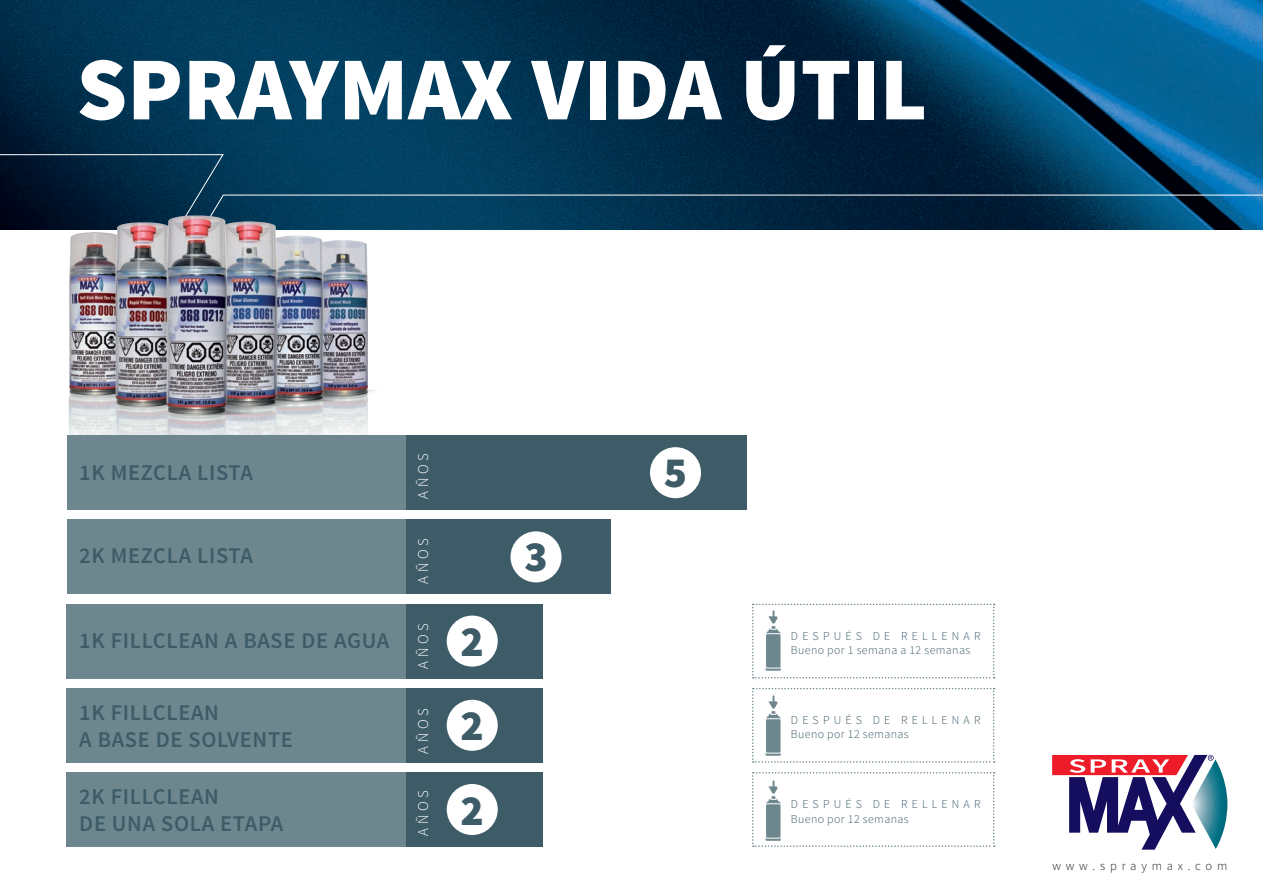
<style>
.page{position:relative;width:1263px;height:893px;background:#fff}
.page>*{position:absolute;margin:0;border:0;box-sizing:border-box;transform-origin:0 0}
.t1{font:900 90px "Source Sans Pro";color:#fff}
.t2{font:900 43.2px/84px "Source Sans Pro";color:#3d5c68}
.t3{font:600 22.5px/27px "Source Sans Pro";letter-spacing:.03em;color:#3d5c68}
.t4{font:300 15px "Source Sans Pro";letter-spacing:.25em;color:#fff}
.t5{font:300 12.6px "Source Sans Pro";letter-spacing:.38em;color:#231f20}
.t6{font:300 12px/14.4px "Source Sans Pro";letter-spacing:.35em;color:#3d5c68}
.t7{font:300 12px/14.4px "Source Sans Pro";letter-spacing:.03em;color:#3d5c68}
</style>
<div class="page">
<img style="left:0;top:0;width:1263px;height:194px">
<svg style="left:224px;top:194px;width:1039px;height:36px;background:#083857"></svg>
<svg style="left:0;top:154px;width:224px;height:76px;background:#05243d"></svg>
<svg style="left:752px;top:604px;width:243px;height:74px"></svg>
<svg style="left:752px;top:688px;width:243px;height:75px"></svg>
<svg style="left:752px;top:772px;width:243px;height:75px"></svg>
<svg style="left:1052px;top:755px;width:175px;height:95px"></svg>
<img style="left:53px;top:211px;width:325px;height:224px">
<div style="left:67px;top:435px;width:679px;height:75px;background:#6e878f"></div>
<div style="left:406px;top:435px;width:340px;height:75px;background:#3d5c68"></div>
<div style="left:67px;top:519px;width:543px;height:75px;background:#6e878f"></div>
<div style="left:406px;top:519px;width:204px;height:75px;background:#3d5c68"></div>
<div style="left:67px;top:604px;width:475px;height:74px;background:#6e878f"></div>
<div style="left:406px;top:604px;width:136px;height:74px;background:#3d5c68"></div>
<div style="left:67px;top:688px;width:475px;height:75px;background:#6e878f"></div>
<div style="left:406px;top:688px;width:136px;height:75px;background:#3d5c68"></div>
<div style="left:67px;top:772px;width:475px;height:75px;background:#6e878f"></div>
<div style="left:406px;top:772px;width:136px;height:75px;background:#3d5c68"></div>
<div style="left:650px;top:447px;width:51px;height:51px;background:#fff;border-radius:50%"></div>
<div style="left:510px;top:531px;width:51px;height:51px;background:#fff;border-radius:50%"></div>
<div style="left:447px;top:784px;width:51px;height:51px;background:#fff;border-radius:50%"></div>
<div style="left:447px;top:700px;width:51px;height:51px;background:#fff;border-radius:50%"></div>
<div style="left:447px;top:616px;width:51px;height:51px;background:#fff;border-radius:50%"></div>
<h1 class="t1" style="left:77px;top:31px;width:852px">SPRAYMAX VIDA ÚTIL</h1>
<p class="t3" style="left:79px;top:459px;width:175px">1K MEZCLA LISTA</p>
<p class="t4" style="left:414px;top:499px;width:47px;rotate:-90deg">AÑOS</p>
<h2 class="t2" style="left:664px;top:432px;width:25px">5</h2>
<p class="t3" style="left:79px;top:543px;width:175px">2K MEZCLA LISTA</p>
<p class="t4" style="left:414px;top:584px;width:47px;rotate:-90deg">AÑOS</p>
<h2 class="t2" style="left:524px;top:516px;width:25px">3</h2>
<p class="t3" style="left:79px;top:628px;width:311px">1K FILLCLEAN A BASE DE AGUA</p>
<p class="t3" style="left:79px;top:699px;width:215px">1K FILLCLEAN<br>A BASE DE SOLVENTE</p>
<p class="t4" style="left:414px;top:669px;width:47px;rotate:-90deg">AÑOS</p>
<p class="t4" style="left:414px;top:754px;width:47px;rotate:-90deg">AÑOS</p>
<h2 class="t2" style="left:461px;top:602px;width:25px">2<br>2</h2>
<p class="t7" style="left:791px;top:629px;width:191px">DESPUÉS DE RELLENAR<br>Bueno por 1 semana a 12 semanas</p>
<p class="t6" style="left:791px;top:713px;width:191px">DESPUÉS DE RELLENAR<br>Bueno por 12 semanas</p>
<p class="t3" style="left:79px;top:783px;width:205px">2K FILLCLEAN<br>DE UNA SOLA ETAPA</p>
<p class="t4" style="left:414px;top:836px;width:47px;rotate:-90deg">AÑOS</p>
<h2 class="t2" style="left:461px;top:771px;width:25px">2</h2>
<p class="t6" style="left:791px;top:797px;width:191px">DESPUÉS DE RELLENAR<br>Bueno por 12 semanas</p>
<p class="t5" style="left:1052px;top:858px;width:177px">www.spraymax.com</p>
</div>
